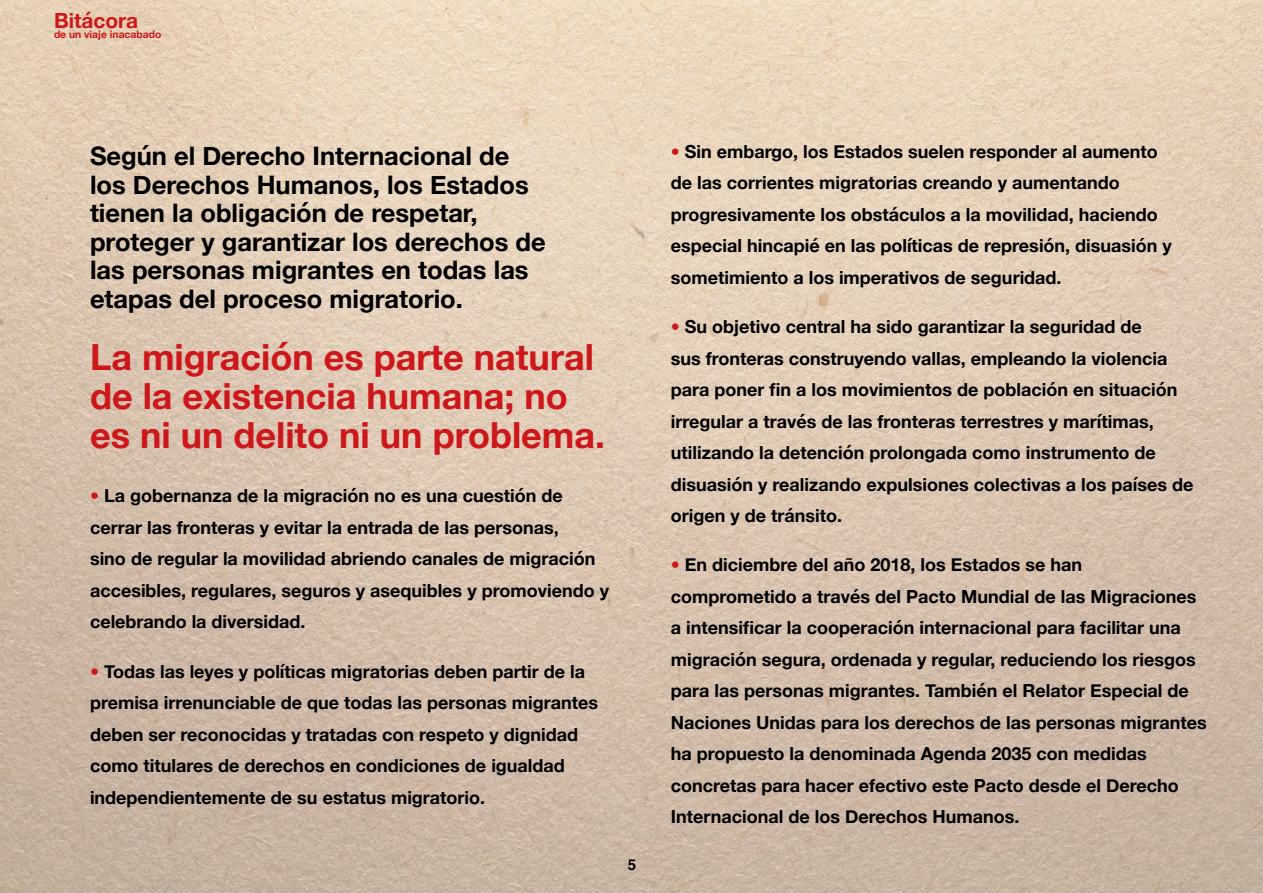
<style>
.page{position:relative;width:1263px;height:893px;background:#fff}
.page>*{position:absolute;margin:0;border:0;box-sizing:border-box;transform-origin:0 0}
.t1{font:700 36px/39px "Helvetica Neue";color:#cd171a}
.t2{font:700 25.5px/28.5px "Helvetica Neue";color:#000}
.t3{font:700 20.85px "Helvetica Neue";color:#cd171a}
.t4{font:700 18px/31.5px "Helvetica Neue";color:#000}
.t5{font:700 15px "Helvetica";color:#000}
.t6{font:700 10.35px "Helvetica Neue";color:#cd171a}
.s1{font-weight:400;font-style:italic;color:#cd171a}
</style>
<div class="page">
<img style="left:0;top:0;width:1263px;height:893px">
<p class="t3" style="left:54px;top:4px;width:86px">Bitácora</p>
<p class="t6" style="left:54px;top:26px;width:109px">de un viaje inacabado</p>
<h2 class="t2" style="left:90px;top:143px;width:457px">Según el Derecho Internacional de los Derechos Humanos, los Estados tienen la obligación de respetar, proteger y garantizar los derechos de las personas migrantes en todas las etapas del proceso migratorio.</h2>
<h1 class="t1" style="left:90px;top:339px;width:517px">La migración es parte natural de la existencia humana; no es ni un delito ni un problema.</h1>
<p class="t4" style="left:90px;top:481px;width:520px"><span class="s1">•</span> La gobernanza de la migración no es una cuestión de cerrar las fronteras y evitar la entrada de las personas,<br>sino de regular la movilidad abriendo canales de migración accesibles, regulares, seguros y asequibles y promoviendo y celebrando la diversidad.</p>
<p class="t4" style="left:90px;top:656px;width:510px"><span class="s1">•</span> Todas las leyes y políticas migratorias deben partir de la premisa irrenunciable de que todas las personas migrantes deben ser reconocidas y tratadas con respeto y dignidad como titulares de derechos en condiciones de igualdad independientemente de su estatus migratorio.</p>
<p class="t5" style="left:628px;top:853px;width:10px">5</p>
<p class="t4" style="left:671px;top:136px;width:503px"><span class="s1">•</span> Sin embargo, los Estados suelen responder al aumento de las corrientes migratorias creando y aumentando progresivamente los obstáculos a la movilidad, haciendo especial hincapié en las políticas de represión, disuasión y sometimiento a los imperativos de seguridad.</p>
<p class="t4" style="left:671px;top:311px;width:524px"><span class="s1">•</span> Su objetivo central ha sido garantizar la seguridad de<br>sus fronteras construyendo vallas, empleando la violencia para poner fin a los movimientos de población en situación irregular a través de las fronteras terrestres y marítimas, utilizando la detención prolongada como instrumento de disuasión y realizando expulsiones colectivas a los países de origen y de tránsito.</p>
<p class="t4" style="left:671px;top:550px;width:537px"><span class="s1">•</span> En diciembre del año 2018, los Estados se han comprometido a través del Pacto Mundial de las Migraciones a intensificar la cooperación internacional para facilitar una migración segura, ordenada y regular, reduciendo los riesgos para las personas migrantes. También el Relator Especial de Naciones Unidas para los derechos de las personas migrantes ha propuesto la denominada Agenda 2035 con medidas concretas para hacer efectivo este Pacto desde el Derecho Internacional de los Derechos Humanos.</p>
</div>
